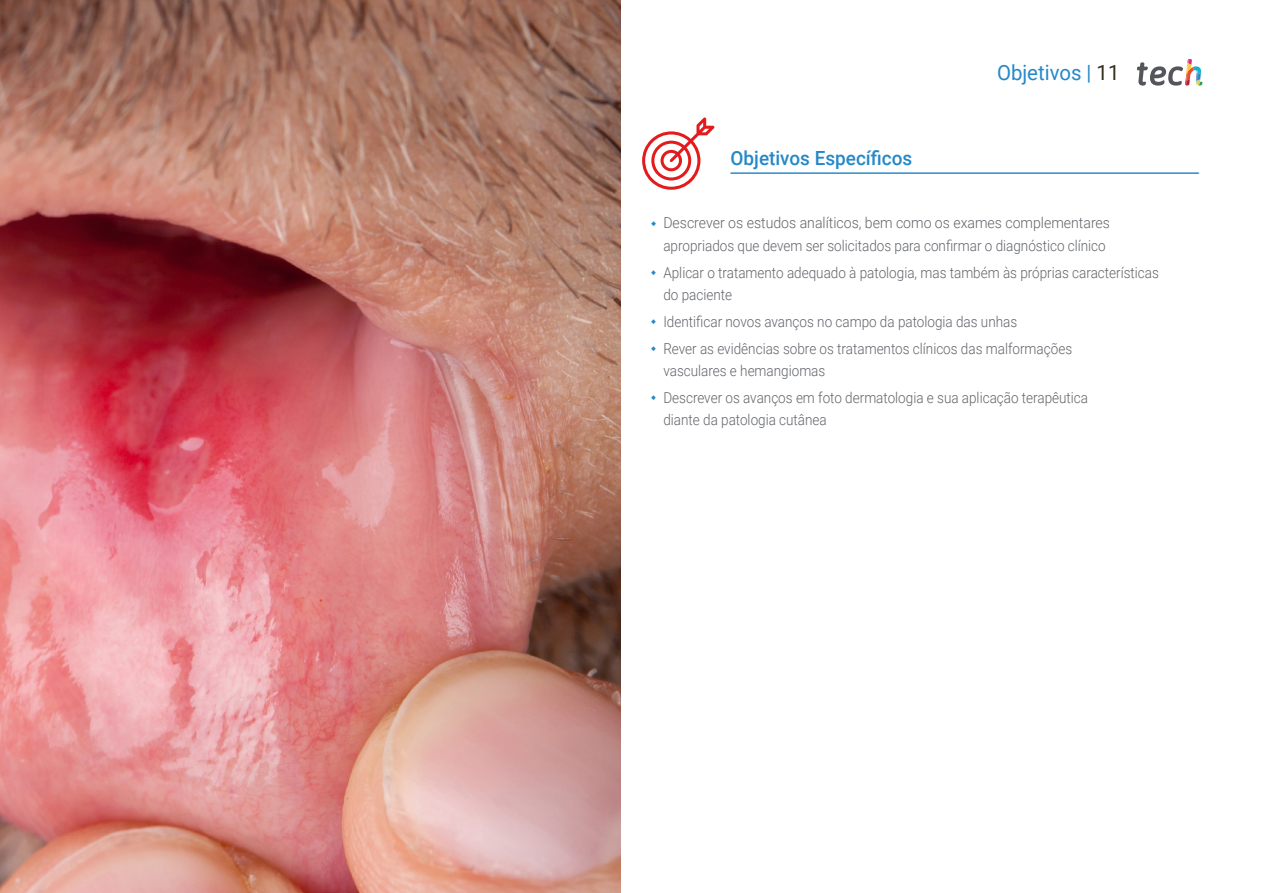
<style>
.page{position:relative;width:1263px;height:893px;background:#fff}
.page>*{position:absolute;margin:0;border:0;box-sizing:border-box;transform-origin:0 0}
.t1{font:21px "Roboto";color:#2488c9}
.t2{font:500 19.5px "Roboto";color:#2488c9}
.t3{font:300 15px/26.7px "Roboto";color:#61646a;scale:.9 1}
.t4{font:300 15px/22.5px "Roboto";color:#61646a;scale:.94 1}
.s1{color:#2588c9}
.s2{color:#312e20}
</style>
<div class="page">
<svg style="left:642px;top:117px;width:72px;height:73px"></svg>
<hr style="left:730px;top:173px;width:469px;height:1px;background:#2488c9">
<svg style="left:1137px;top:59px;width:65px;height:27px"></svg>
<img style="left:0;top:0;width:621px;height:893px">
<h2 class="t2" style="left:730px;top:144px;width:183px">Objetivos Específicos</h2>
<h1 class="t1" style="left:997px;top:57px;width:124px">Objetivos <span class="s1">|</span> <span class="s2">11</span></h1>
<p class="t4" style="left:663px;top:211px;width:477px">Descrever os estudos analíticos, bem como os exames complementares apropriados que devem ser solicitados para confirmar o diagnóstico clínico</p>
<p class="t3" style="left:663px;top:260px;width:552px;line-height:22.5px">Aplicar o tratamento adequado à patologia, mas também às próprias características do paciente</p>
<p class="t3" style="left:663px;top:308px;width:456px">Identificar novos avanços no campo da patologia das unhas<br>Rever as evidências sobre os tratamentos clínicos das malformações</p>
<p class="t3" style="left:663px;top:357px;width:473px">vasculares e hemangiomas<br>Descrever os avanços em foto dermatologia e sua aplicação terapêutica</p>
<p class="t3" style="left:663px;top:406px;width:183px">diante da patologia cutânea</p>
</div>
